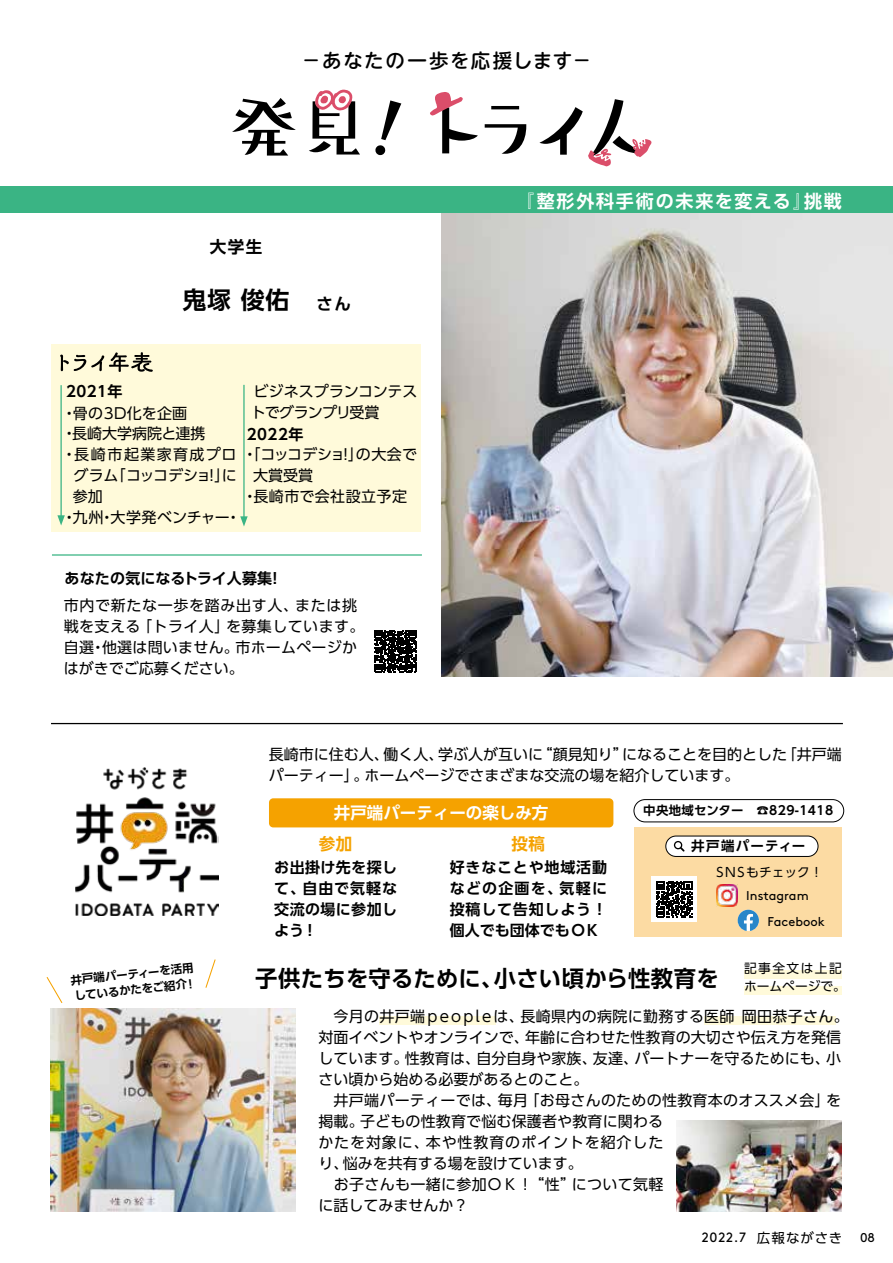
<style>
.page{position:relative;width:893px;height:1263px;background:#fff}
.page>*{position:absolute;margin:0;border:0;box-sizing:border-box;transform-origin:0 0}
.t1{font:700 24px "UD Shin Go Pro De";color:#000}
.t2{font:700 22.5px "UD Shin Go Pro De";letter-spacing:.015em;color:#000}
.t3{font:500 19.5px "UD Shin M Go Pro";letter-spacing:.075em;color:#000}
.t4{font:700 18px "UD Shin Go Pro De";letter-spacing:.1em;color:#fff}
.t5{font:700 16.5px "UD Shin Go Pro De";color:#fff}
.t6{font:700 16.5px "UD Shin Go Pro De";color:#000}
.t7{font:700 16.5px "UD Shin Go Pro De";color:#f5a200}
.t8{font:15px/21px "UD Shin Go Pro";letter-spacing:.005em;color:#000}
.t9{font:700 15px/21px "UD Shin Go Pro De";letter-spacing:.055em;color:#000;text-align:right}
.t10{font:700 15px/21px "UD Shin Go Pro De";letter-spacing:.03em;color:#000;text-align:right}
.t11{font:15px/21px "UD Shin Go Pro";letter-spacing:.025em;color:#000}
.t12{font:15px/21px "UD Shin Go Pro";letter-spacing:.045em;color:#000}
.t13{font:15px/21px "UD Shin Go Pro";letter-spacing:-.025em;color:#000}
.t14{font:15px/21px "UD Shin Go Pro";letter-spacing:.08em;color:#000}
.t15{font:15px "UD Shin Go Pro";letter-spacing:.145em;color:#000}
.t16{font:15px "UD Shin Go Pro";letter-spacing:.06em;color:#000}
.t17{font:700 15px "UD Shin Go Pro De";color:#000}
.t18{font:15px/21px "UD Shin Go Pro";letter-spacing:.03em;color:#000}
.t19{font:700 13.5px "UD Shin Go Pro De";letter-spacing:.095em;color:#000}
.t20{font:13.5px "UD Shin Go Pro";letter-spacing:.075em;color:#000}
.t21{font:13.5px "Brown Std";color:#000}
.t22{font:12.75px "Brown Std";letter-spacing:.005em;color:#000}
.t23{font:12.75px/18px "UD Shin Go Pro";letter-spacing:.055em;color:#000}
.t24{font:12.75px "UD Shin Go Pro";color:#000}
.t25{font:700 12.3px "UD Shin Go Pro De";letter-spacing:.03em;color:#000}
.t26{font:700 11.55px/15.8px "UD Shin Go Pro De";color:#000;text-align:right}
</style>
<div class="page">
<div style="left:0;top:187px;width:893px;height:26px;background:#3ab484"></div>
<img style="left:441px;top:213px;width:452px;height:464px">
<svg style="left:374px;top:630px;width:42px;height:42px"></svg>
<hr style="left:52px;top:554px;width:370px;height:2px;background:#3ab484">
<div style="left:51px;top:344px;width:370px;height:187px;background:#fffada"></div>
<hr style="left:243px;top:385px;width:2px;height:134px;background:#3ab484">
<svg style="left:240px;top:516px;width:8px;height:10px"></svg>
<hr style="left:60px;top:385px;width:2px;height:133px;background:#3ab484">
<svg style="left:57px;top:515px;width:8px;height:10px"></svg>
<svg style="left:60px;top:352px;width:93px;height:20px"></svg>
<svg style="left:232px;top:89px;width:420px;height:77px"></svg>
<div style="left:704px;top:1016px;width:132px;height:8px;background:#fffada"></div>
<div style="left:379px;top:1017px;width:116px;height:8px;background:#fffada"></div>
<hr style="left:51px;top:723px;width:792px;height:1px;background:#000">
<img style="left:51px;top:1009px;width:244px;height:203px">
<img style="left:76px;top:767px;width:142px;height:148px">
<div style="left:269px;top:798px;width:344px;height:29px;background:#f5a200;border-radius:4px"></div>
<div style="left:634px;top:827px;width:208px;height:110px;background:#fcdba3"></div>
<div style="left:666px;top:836px;width:152px;height:20px;background:#fff;border-radius:10px"></div>
<div style="left:665px;top:836px;width:153px;height:21px;border:1px solid #000;border-radius:10px"></div>
<svg style="left:674px;top:841px;width:11px;height:10px"></svg>
<div style="left:651px;top:876px;width:46px;height:46px;background:#fff"></div>
<svg style="left:656px;top:881px;width:36px;height:36px"></svg>
<div style="left:634px;top:799px;width:210px;height:23px;border:1px solid #000;border-radius:11px"></div>
<svg style="left:738px;top:910px;width:21px;height:21px"></svg>
<img style="left:716px;top:885px;width:22px;height:21px">
<svg style="left:46px;top:959px;width:170px;height:44px"></svg>
<div style="left:744px;top:970px;width:98px;height:8px;background:#fffada"></div>
<div style="left:744px;top:986px;width:98px;height:8px;background:#fffada"></div>
<img style="left:676px;top:1120px;width:166px;height:91px">
<h3 class="t3" style="left:301px;top:45px;width:292px">－あなたの一歩を応援します－</h3>
<p class="t6" style="left:210px;top:233px;width:54px">大学生</p>
<h1 class="t1" style="left:183px;top:280px;width:108px">鬼塚俊佑</h1>
<p class="t6" style="left:316px;top:290px;width:36px">さん</p>
<p class="t4" style="left:804px;top:186px;width:39px">挑戦</p>
<p class="t4" style="left:516px;top:186px;width:296px">『整形外科手術の未来を変える』</p>
<p class="t13" style="left:251px;top:380px;width:168px">ビジネスプランコンテストでグランプリ受賞</p>
<p class="t10" style="left:247px;top:423px;width:58px">2022年</p>
<p class="t8" style="left:356px;top:443px;width:63px">の大会で</p>
<p class="t10" style="left:66px;top:380px;width:58px">2021年</p>
<p class="t8" style="left:73px;top:402px;width:116px">骨の3Ｄ化を企画</p>
<p class="t8" style="left:72px;top:403px;width:135px;line-height:20px;text-indent:-11px">・<br>長崎大学病院と連携</p>
<p class="t14" style="left:74px;top:422px;width:273px;text-indent:-12px">・<br>長崎市起業家育成プロ・「コッコデショ</p>
<p class="t8" style="left:338px;top:443px;width:27px">！」</p>
<p class="t18" style="left:253px;top:464px;width:155px">大賞受賞<br>長崎市で会社設立予定</p>
<p class="t8" style="left:62px;top:443px;width:16px">・</p>
<p class="t8" style="left:73px;top:464px;width:47px">グラム参加</p>
<p class="t8" style="left:111px;top:464px;width:102px">「コッコデショ</p>
<p class="t8" style="left:204px;top:464px;width:27px">！」</p>
<p class="t8" style="left:222px;top:464px;width:16px">に</p>
<p class="t8" style="left:242px;top:485px;width:16px">・</p>
<p class="t8" style="left:110px;top:506px;width:121px">大学発ベンチャー</p>
<p class="t8" style="left:73px;top:506px;width:32px">九州</p>
<p class="t8" style="left:62px;top:506px;width:16px">・</p>
<p class="t8" style="left:99px;top:506px;width:16px">・</p>
<p class="t8" style="left:226px;top:506px;width:16px">・</p>
<p class="t17" style="left:65px;top:566px;width:209px">あなたの気になるトライ人募集</p>
<p class="t10" style="left:267px;top:567px;width:16px">!</p>
<p class="t12" style="left:226px;top:594px;width:140px;text-indent:-162px">市内で新たな一歩を踏み出す人、<br>を募集しています。</p>
<p class="t8" style="left:295px;top:594px;width:64px">または挑</p>
<p class="t8" style="left:137px;top:615px;width:94px">「トライ人」</p>
<p class="t8" style="left:64px;top:615px;width:78px">戦を支える</p>
<p class="t8" style="left:235px;top:636px;width:123px">市ホームページか</p>
<p class="t8" style="left:64px;top:636px;width:181px">自選<br>はがきでご応募ください。</p>
<p class="t8" style="left:102px;top:636px;width:138px">他選は問いません。</p>
<p class="t8" style="left:91px;top:636px;width:16px">・</p>
<p class="t26" style="left:70px;top:972px;width:126px;rotate:-6deg">井戸端パーティーを活用!</p>
<p class="t26" style="left:74px;top:987px;width:115px;rotate:-6deg">しているかたをご紹介</p>
<p class="t8" style="left:438px;top:743px;width:106px">学ぶ人が互いに</p>
<p class="t8" style="left:538px;top:743px;width:91px">“顔見知り”</p>
<p class="t8" style="left:782px;top:743px;width:61px">「井戸端</p>
<p class="t8" style="left:365px;top:743px;width:376px;text-indent:-96px">長崎市に住む人、<br>ホームページでさまざまな交流の場を紹介しています。</p>
<p class="t8" style="left:384px;top:743px;width:61px">働く人、</p>
<p class="t8" style="left:622px;top:743px;width:166px">になることを目的とした</p>
<p class="t8" style="left:269px;top:764px;width:101px">パーティー」。</p>
<p class="t5" style="left:334px;top:799px;width:216px">井戸端パーティーの楽しみ方</p>
<p class="t9" style="left:450px;top:856px;width:159px">好きなことや地域活動気軽に</p>
<p class="t25" style="left:643px;top:801px;width:102px">中央地域センター</p>
<p class="t25" style="left:756px;top:801px;width:78px">☎829-1418</p>
<p class="t7" style="left:319px;top:830px;width:35px">参加</p>
<p class="t7" style="left:512px;top:830px;width:35px">投稿</p>
<p class="t19" style="left:691px;top:835px;width:115px">井戸端パーティー</p>
<p class="t10" style="left:274px;top:856px;width:124px">お出掛け先を探し自由で気軽な</p>
<p class="t24" style="left:716px;top:862px;width:108px">SNSもチェック!</p>
<p class="t9" style="left:450px;top:877px;width:159px;text-align:left">などの企画を、<br>投稿して告知しよう!個人でも団体でもOK</p>
<p class="t10" style="left:274px;top:877px;width:124px;text-align:left">て、<br>交流の場に参加しよう!</p>
<p class="t22" style="left:746px;top:888px;width:64px">Instagram</p>
<p class="t22" style="left:767px;top:914px;width:59px">Facebook</p>
<h2 class="t2" style="left:255px;top:960px;width:250px">子供たちを守るために、</h2>
<h2 class="t2" style="left:494px;top:960px;width:226px">小さい頃から性教育を</h2>
<p class="t8" style="left:520px;top:1005px;width:216px">長崎県内の病院に勤務する医師</p>
<p class="t15" style="left:318px;top:1004px;width:207px">　今月の井戸端peopleは、</p>
<p class="t23" style="left:744px;top:959px;width:104px">記事全文は上記ホームページで。</p>
<p class="t8" style="left:742px;top:1005px;width:108px">岡田恭子さん。</p>
<p class="t8" style="left:525px;top:1026px;width:317px">年齢に合わせた性教育の大切さや伝え方を発信</p>
<p class="t8" style="left:318px;top:1026px;width:212px">対面イベントやオンラインで、</p>
<p class="t8" style="left:634px;top:1047px;width:197px">パートナーを守るためにも、</p>
<p class="t8" style="left:476px;top:1047px;width:122px">自分自身や家族、</p>
<p class="t8" style="left:405px;top:1047px;width:77px">性教育は、</p>
<p class="t8" style="left:593px;top:1047px;width:47px">友達、</p>
<p class="t8" style="left:826px;top:1047px;width:16px">小</p>
<p class="t8" style="left:318px;top:1047px;width:271px">しています。<br>さい頃から始める必要があるとのこと。</p>
<p class="t8" style="left:360px;top:1089px;width:305px;text-indent:-42px">　井戸端パーティーでは、<br>子どもの性教育で悩む保護者や教育に関わる</p>
<p class="t8" style="left:525px;top:1089px;width:307px">「お母さんのための性教育本のオススメ会」</p>
<p class="t8" style="left:498px;top:1089px;width:32px">毎月</p>
<p class="t8" style="left:318px;top:1110px;width:47px">掲載。</p>
<p class="t16" style="left:426px;top:1130px;width:239px">本や性教育のポイントを紹介した</p>
<p class="t8" style="left:343px;top:1131px;width:241px;text-indent:-24px">かたを対象に、<br>悩みを共有する場を設けています。</p>
<p class="t8" style="left:318px;top:1152px;width:31px">り、</p>
<p class="t11" style="left:318px;top:1173px;width:258px">　お子さんも一緒に参加ＯＫ！“性”に話してみませんか?</p>
<p class="t8" style="left:572px;top:1173px;width:93px">について気軽</p>
<p class="t8" style="left:826px;top:1089px;width:16px">を</p>
<p class="t21" style="left:702px;top:1229px;width:46px">2022.7</p>
<p class="t20" style="left:757px;top:1226px;width:87px">広報ながさき</p>
<p class="t22" style="left:860px;top:1230px;width:16px">08</p>
</div>
